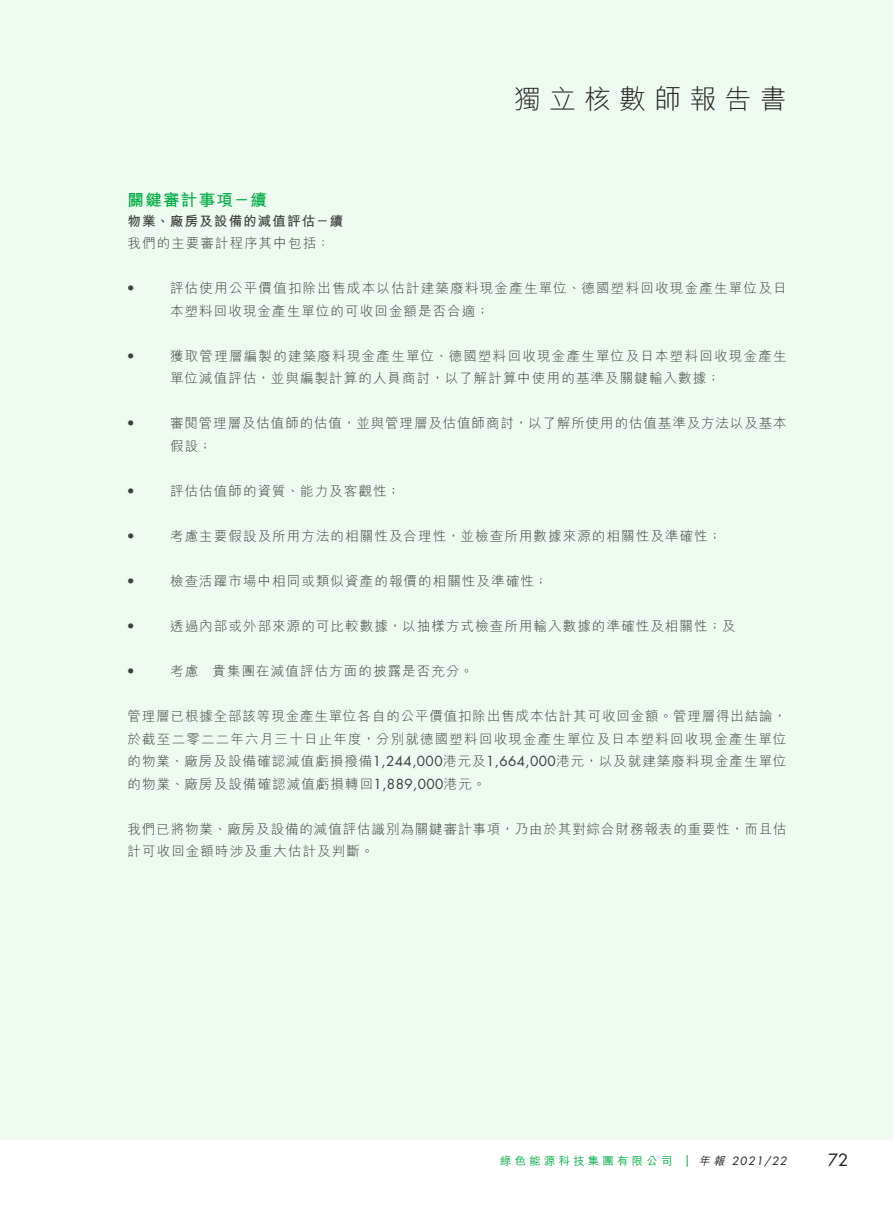
<style>
.page{position:relative;width:893px;height:1212px;background:#fff}
.page>*{position:absolute;margin:0;border:0;box-sizing:border-box;transform-origin:0 0}
.t1{font:300 27px "M Hei HK";letter-spacing:.3em;color:#231f20}
._01_H1{font:700 16.5px "M Hei HK";letter-spacing:.08em;color:#00ad44}
.t2{font:16.5px "Futura Std";color:#231f20}
._00_txt{font:300 13.5px/22.5px "M Hei HK";letter-spacing:.08em;color:#3e3e3f;text-align:justify}
._02_H2{font:700 13.5px "M Hei HK";letter-spacing:.085em;color:#3e3e3f}
._00_txt-2{font:13.5px "Futura Std";color:#3e3e3f}
.t3{font:500 11.25px "M Hei HK";letter-spacing:.3em;color:#00ad44}
.t4{font:italic 11.25px "Futura Std";letter-spacing:.1em;color:#231f20}
.s1{font-family:"Futura Std";font-weight:400}
.s2{font-family:"M Hei HK";font-weight:500}
</style>
<div class="page">
<div style="left:0;top:0;width:893px;height:1140px;background:#eef9ef"></div>
<svg style="left:687px;top:1155px;width:1px;height:12px"></svg>
<h1 class="t1" style="left:514px;top:80px;width:274px">獨立核數師報告書</h1>
<p class="_01_H1" style="left:128px;top:188px;width:141px">關鍵審計事項－續</p>
<p class="_02_H2" style="left:128px;top:211px;width:217px">物業、廠房及設備的減值評估－續</p>
<p class="_00_txt" style="left:128px;top:232px;width:204px">我們的主要審計程序其中包括：</p>
<p class="_00_txt" style="left:170px;top:277px;width:618px">評估使用公平價值扣除出售成本以估計建築廢料現金產生單位、德國塑料回收現金產生單位及日</p>
<p class="_00_txt-2" style="left:127px;top:280px;width:9px">•</p>
<p class="_00_txt-2" style="left:127px;top:347px;width:9px">•</p>
<p class="_00_txt-2" style="left:127px;top:415px;width:9px">•</p>
<p class="_00_txt-2" style="left:127px;top:482px;width:9px">•</p>
<p class="_00_txt-2" style="left:127px;top:527px;width:9px">•</p>
<p class="_00_txt-2" style="left:127px;top:572px;width:9px">•</p>
<p class="_00_txt-2" style="left:127px;top:617px;width:9px">•</p>
<p class="_00_txt" style="left:170px;top:299px;width:321px">本塑料回收現金產生單位的可收回金額是否合適;</p>
<p class="_00_txt" style="left:170px;top:344px;width:618px">獲取管理層編製的建築廢料現金產生單位、德國塑料回收現金產生單位及日本塑料回收現金產生</p>
<p class="_00_txt" style="left:170px;top:367px;width:552px">單位減值評估，並與編製計算的人員商討，以了解計算中使用的基準及關鍵輸入數據;</p>
<p class="_00_txt" style="left:170px;top:412px;width:618px">審閱管理層及估值師的估值，並與管理層及估值師商討，以了解所使用的估值基準及方法以及基本</p>
<p class="_00_txt" style="left:170px;top:434px;width:44px">假設;</p>
<p class="_00_txt" style="left:170px;top:479px;width:232px">評估估值師的資質、能力及客觀性;</p>
<p class="_00_txt" style="left:170px;top:524px;width:553px">考慮主要假設及所用方法的相關性及合理性，並檢查所用數據來源的相關性及準確性;</p>
<p class="_00_txt" style="left:170px;top:569px;width:379px">檢查活躍市場中相同或類似資產的報價的相關性及準確性;</p>
<p class="_00_txt" style="left:170px;top:614px;width:567px">透過內部或外部來源的可比較數據，以抽樣方式檢查所用輸入數據的準確性及相關性；及</p>
<p class="_00_txt" style="left:213px;top:659px;width:262px">貴集團在減值評估方面的披露是否充分。</p>
<p class="_00_txt" style="left:170px;top:659px;width:30px">考慮</p>
<p class="_00_txt-2" style="left:127px;top:662px;width:9px">•</p>
<p class="_00_txt" style="left:128px;top:704px;width:661px">管理層已根據全部該等現金產生單位各自的公平價值扣除出售成本估計其可收回金額。管理層得出結論，於截至二零二二年六月三十日止年度，分別就德國塑料回收現金產生單位及日本塑料回收現金產生單位的物業、廠房及設備確認減值虧損撥備<span class="s1">1,244,000</span>港元及<span class="s1">1,664,000</span>港元，以及就建築廢料現金產生單位的物業、廠房及設備確認減值虧損轉回<span class="s1">1,889,000</span>港元。</p>
<p class="_00_txt" style="left:128px;top:817px;width:661px">我們已將物業、廠房及設備的減值評估識別為關鍵審計事項，乃由於其對綜合財務報表的重要性，而且估計可收回金額時涉及重大估計及判斷。</p>
<p class="t3" style="left:500px;top:1153px;width:174px">綠色能源科技集團有限公司</p>
<p class="t4" style="left:698px;top:1154px;width:90px"><span class="s2">年報</span> 2021/22</p>
<p class="t2" style="left:828px;top:1149px;width:22px">72</p>
</div>
